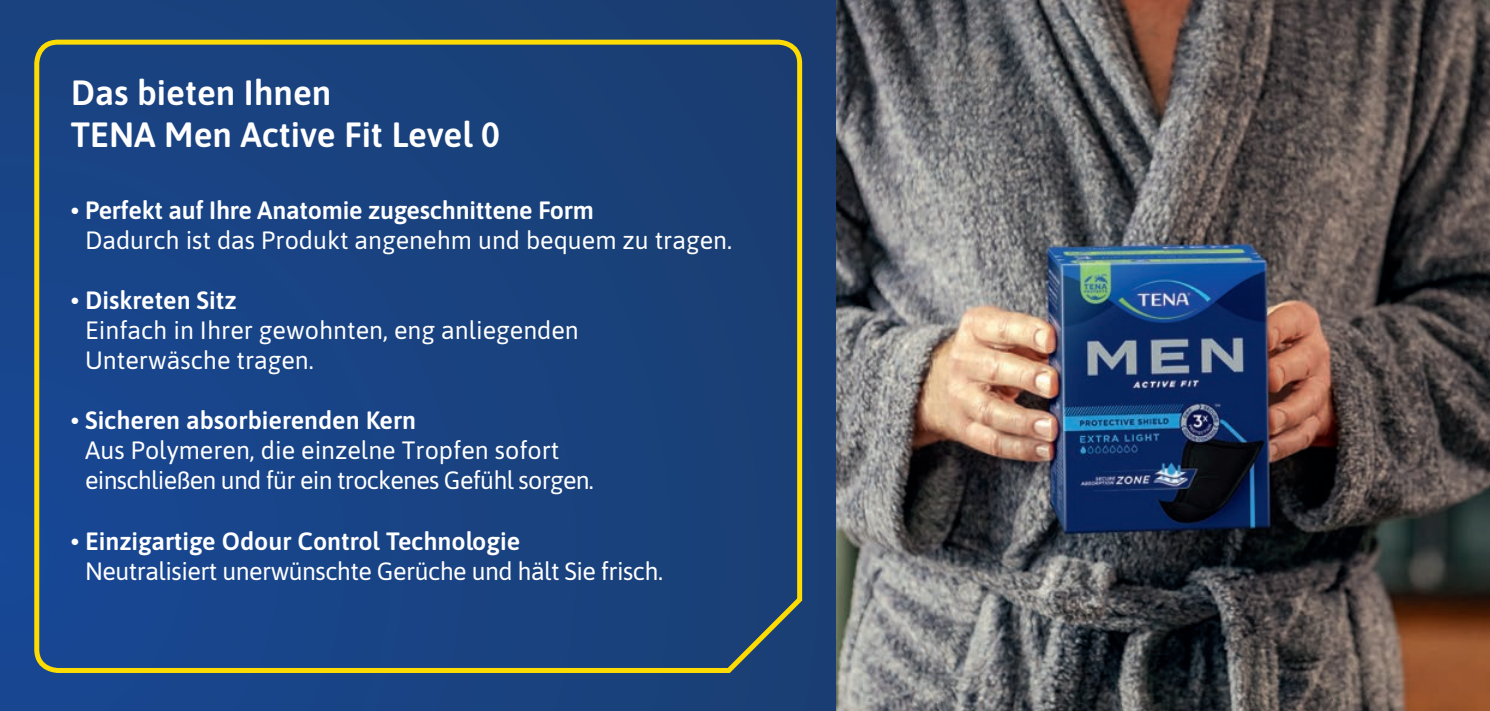
<style>
.page{position:relative;width:1490px;height:711px;background:#fff}
.page>*{position:absolute;margin:0;border:0;box-sizing:border-box;transform-origin:0 0}
.t1{font:600 35px/42px "Asap";color:#fff}
.t2{font:600 25px "Asap";color:#fff}
.t3{font:25px/30px "Asap";color:#fff}
.t4{font:25px/30px "Asap";letter-spacing:-.03em;color:#fff}
.t5{font:25px "Asap";letter-spacing:-.02em;color:#fff}
</style>
<div class="page">
<div style="left:0;top:0;width:836px;height:710px;background:linear-gradient(to right,#18458b,#1a3e71)"></div>
<img style="left:836px;top:0;width:653px;height:710px">
<svg style="left:32px;top:37px;width:772px;height:638px;background:#1f467d"></svg>
<svg style="left:1486px;top:0;width:4px;height:3px"></svg>
<h1 class="t1" style="left:71px;top:70px;width:430px">Das bieten Ihnen<br>TENA Men Active Fit Level 0</h1>
<p class="t2" style="left:71px;top:193px;width:524px">• Perfekt auf Ihre Anatomie zugeschnittene Form</p>
<p class="t3" style="left:85px;top:224px;width:648px">Dadurch ist das Produkt angenehm und bequem zu tragen.</p>
<p class="t2" style="left:71px;top:283px;width:167px">• Diskreten Sitz</p>
<p class="t3" style="left:85px;top:314px;width:495px">Einfach in Ihrer gewohnten, eng anliegenden<br>Unterwäsche tragen.</p>
<p class="t2" style="left:71px;top:403px;width:347px">• Sicheren absorbierenden Kern</p>
<p class="t4" style="left:85px;top:434px;width:510px">Aus Polymeren, die einzelne Tropfen sofort einschließen und für ein trockenes Gefühl sorgen.</p>
<p class="t2" style="left:71px;top:523px;width:451px">• Einzigartige Odour Control Technologie</p>
<p class="t5" style="left:85px;top:553px;width:579px">Neutralisiert unerwünschte Gerüche und hält Sie frisch.</p>
</div>
